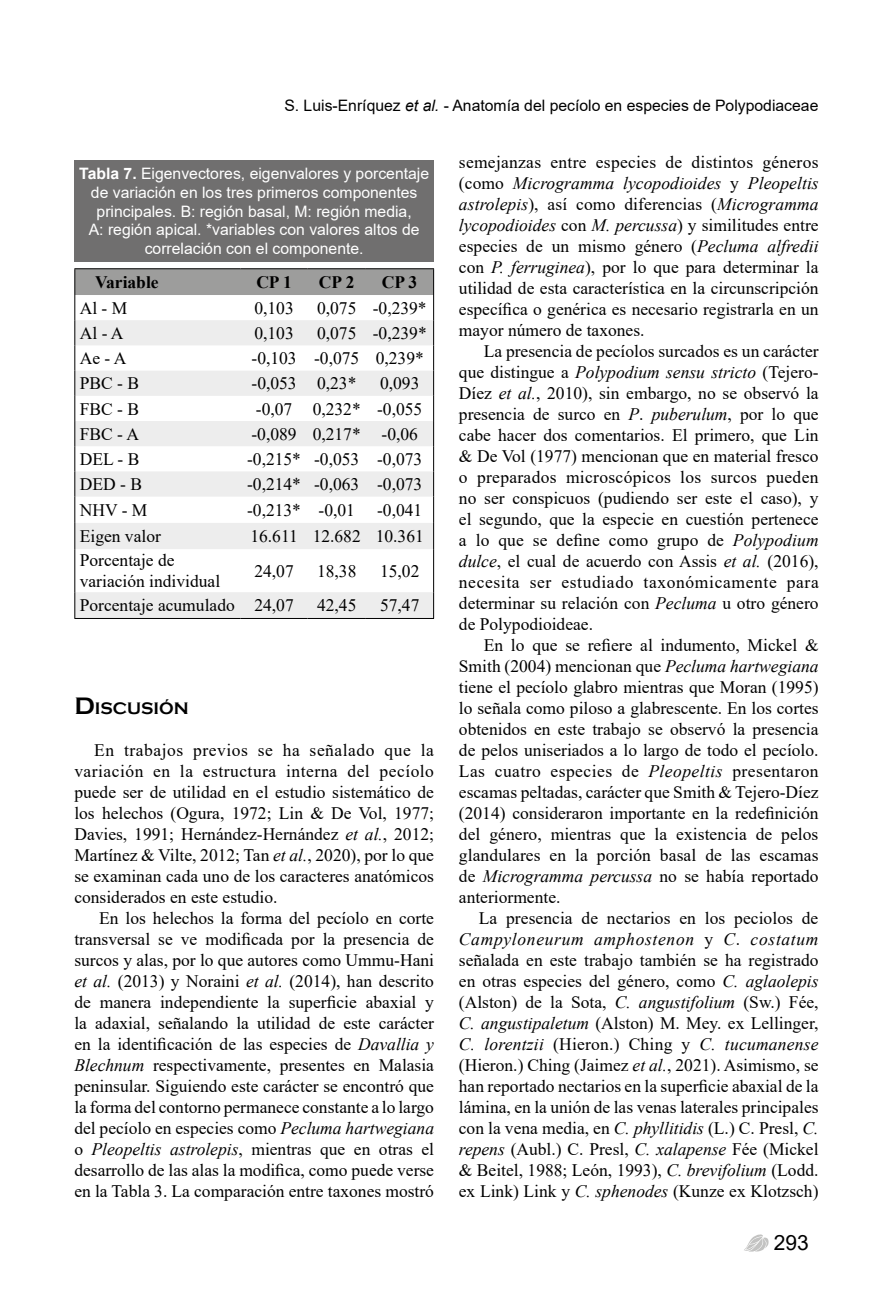
<style>
.page{position:relative;width:893px;height:1290px;background:#fff}
.page>*{position:absolute;margin:0;border:0;box-sizing:border-box;transform-origin:0 0}
.t1{font:21px "Arial";color:#000}
.t2{font:17.5px/21px "Times New Roman";color:#000;text-align:justify}
.t3{font:700 17.5px "Times New Roman";color:#000}
.t4{font:700 17.15px "Copperplate Gothic";color:#000}
.t5{font:15.75px/18.9px "Arial";color:#fff;text-align:center}
.t6{font:15.75px "Arial";color:#000}
.s1{font-style:italic}
.s2{font-weight:700}
.s3{font-size:24.5px}
</style>
<div class="page">
<svg style="left:744px;top:1234px;width:24px;height:17px"></svg>
<div style="left:74px;top:160px;width:360px;height:101px;background:#706f6f"></div>
<svg style="left:75px;top:549px;width:358px;height:69px"></svg>
<hr style="left:74px;top:268px;width:167px;height:1px;background:#000">
<hr style="left:241px;top:268px;width:67px;height:1px;background:#000">
<hr style="left:308px;top:268px;width:58px;height:1px;background:#000">
<hr style="left:366px;top:268px;width:68px;height:1px;background:#000">
<hr style="left:74px;top:618px;width:167px;height:1px;background:#000">
<hr style="left:241px;top:618px;width:67px;height:1px;background:#000">
<hr style="left:308px;top:618px;width:58px;height:1px;background:#000">
<hr style="left:366px;top:618px;width:68px;height:1px;background:#000">
<svg style="left:74px;top:269px;width:360px;height:280px"></svg>
<hr style="left:74px;top:549px;width:1px;height:43px;background:#000">
<hr style="left:433px;top:549px;width:1px;height:43px;background:#000">
<svg style="left:74px;top:592px;width:1px;height:26px"></svg>
<svg style="left:433px;top:592px;width:1px;height:26px"></svg>
<p class="t6" style="left:284px;top:94px;width:536px">S. Luis-Enríquez <span class="s1">et al.</span> - Anatomía del pecíolo en especies de Polypodiaceae</p>
<p class="t5" style="left:79px;top:164px;width:351px"><span class="s2">Tabla 7.</span> Eigenvectores, eigenvalores y porcentaje de variación en los tres primeros componentes principales. B: región basal, M: región media,<br>A: región apical. *variables con valores altos de correlación con el componente.</p>
<p class="t3" style="left:95px;top:269px;width:65px">Variable</p>
<p class="t3" style="left:256px;top:269px;width:37px">CP 1</p>
<p class="t3" style="left:319px;top:269px;width:37px">CP 2</p>
<p class="t3" style="left:382px;top:269px;width:37px">CP 3</p>
<p class="t2" style="left:80px;top:297px;width:49px">Al - M</p>
<p class="t2" style="left:254px;top:297px;width:41px">0,103</p>
<p class="t2" style="left:317px;top:297px;width:111px">0,075 -0,239*</p>
<p class="t2" style="left:80px;top:322px;width:45px">Al - A</p>
<p class="t2" style="left:254px;top:322px;width:41px">0,103</p>
<p class="t2" style="left:317px;top:322px;width:111px">0,075 -0,239*</p>
<p class="t2" style="left:80px;top:347px;width:48px">Ae - A</p>
<p class="t2" style="left:251px;top:347px;width:174px">-0,103 -0,075 0,239*</p>
<p class="t2" style="left:80px;top:372px;width:61px">PBC - B</p>
<p class="t2" style="left:251px;top:372px;width:106px">-0,053 0,23*</p>
<p class="t2" style="left:380px;top:372px;width:41px">0,093</p>
<p class="t2" style="left:80px;top:398px;width:61px">FBC - B</p>
<p class="t2" style="left:256px;top:398px;width:168px">-0,07 0,232* -0,055</p>
<p class="t2" style="left:80px;top:423px;width:61px">FBC - A</p>
<p class="t2" style="left:251px;top:423px;width:168px">-0,089 0,217* -0,06</p>
<p class="t2" style="left:80px;top:448px;width:61px">DEL - B</p>
<p class="t2" style="left:247px;top:448px;width:177px">-0,215* -0,053 -0,073</p>
<p class="t2" style="left:80px;top:473px;width:64px">DED - B</p>
<p class="t2" style="left:247px;top:473px;width:177px">-0,214* -0,063 -0,073</p>
<p class="t2" style="left:80px;top:499px;width:69px">NHV - M</p>
<p class="t2" style="left:247px;top:499px;width:109px">-0,213* -0,01</p>
<p class="t2" style="left:377px;top:499px;width:47px">-0,041</p>
<p class="t2" style="left:80px;top:525px;width:83px">Eigen valor</p>
<p class="t2" style="left:250px;top:525px;width:175px">16.611 12.682 10.361</p>
<p class="t2" style="left:80px;top:549px;width:142px">Porcentaje de variación individual</p>
<p class="t2" style="left:254px;top:560px;width:41px">24,07</p>
<p class="t2" style="left:317px;top:560px;width:41px">18,38</p>
<p class="t2" style="left:380px;top:560px;width:41px">15,02</p>
<p class="t2" style="left:80px;top:594px;width:215px">Porcentaje acumulado 24,07</p>
<p class="t2" style="left:317px;top:594px;width:41px">42,45</p>
<p class="t2" style="left:380px;top:594px;width:41px">57,47</p>
<p class="t4" style="left:74px;top:699px;width:116px"><span class="s3">D</span>ISCUSIÓN</p>
<p class="t2" style="left:74px;top:739px;width:361px;text-indent:20px">En trabajos previos se ha señalado que la variación en la estructura interna del pecíolo puede ser de utilidad en el estudio sistemático de los helechos (Ogura, 1972; Lin &amp; De Vol, 1977; Davies, 1991; Hernández-Hernández <span class="s1">et al.</span>, 2012; Martínez &amp; Vilte, 2012; Tan <span class="s1">et al.</span>, 2020), por lo que se examinan cada uno de los caracteres anatómicos considerados en este estudio.</p>
<p class="t2" style="left:74px;top:907px;width:361px;text-indent:25px">En los helechos la forma del pecíolo en corte transversal se ve modificada por la presencia de surcos y alas, por lo que autores como Ummu-Hani <span class="s1">et al.</span> (2013) y Noraini <span class="s1">et al.</span> (2014), han descrito de manera independiente la superficie abaxial y la adaxial, señalando la utilidad de este carácter en la identificación de las especies de <span class="s1">Davallia y Blechnum</span> respectivamente, presentes en Malasia peninsular. Siguiendo este carácter se encontró que la forma del contorno permanece constante a lo largo del pecíolo en especies como <span class="s1">Pecluma hartwegiana </span>o <span class="s1">Pleopeltis astrolepis</span>, mientras que en otras el desarrollo de las alas la modifica, como puede verse en la Tabla 3. La comparación entre taxones mostró</p>
<p class="t2" style="left:459px;top:151px;width:361px">semejanzas entre especies de distintos géneros (como <span class="s1">Microgramma lycopodioides</span> y <span class="s1">Pleopeltis astrolepis</span>), así como diferencias (<span class="s1">Microgramma lycopodioides</span> con <span class="s1">M. percussa</span>) y similitudes entre especies de un mismo género (<span class="s1">Pecluma alfredii </span>con <span class="s1">P. ferruginea</span>), por lo que para determinar la utilidad de esta característica en la circunscripción específica o genérica es necesario registrarla en un mayor número de taxones.</p>
<p class="t2" style="left:459px;top:340px;width:361px;text-indent:25px">La presencia de pecíolos surcados es un carácter que distingue a <span class="s1">Polypodium sensu stricto</span> (Tejero-Díez <span class="s1">et al.</span>, 2010), sin embargo, no se observó la presencia de surco en <span class="s1">P</span>. <span class="s1">puberulum</span>, por lo que cabe hacer dos comentarios. El primero, que Lin &amp; De Vol (1977) mencionan que en material fresco o preparados microscópicos los surcos pueden no ser conspicuos (pudiendo ser este el caso), y el segundo, que la especie en cuestión pertenece a lo que se define como grupo de <span class="s1">Polypodium dulce</span>, el cual de acuerdo con Assis <span class="s1">et al.</span> (2016), necesita ser estudiado taxonómicamente para determinar su relación con <span class="s1">Pecluma</span> u otro género de Polypodioideae.</p>
<p class="t2" style="left:459px;top:634px;width:361px;text-indent:25px">En lo que se refiere al indumento, Mickel &amp; Smith (2004) mencionan que <span class="s1">Pecluma hartwegiana </span>tiene el pecíolo glabro mientras que Moran (1995) lo señala como piloso a glabrescente. En los cortes obtenidos en este trabajo se observó la presencia de pelos uniseriados a lo largo de todo el pecíolo.<br>Las cuatro especies de <span class="s1">Pleopeltis</span> presentaron escamas peltadas, carácter que Smith &amp; Tejero-Díez (2014) consideraron importante en la redefinición del género, mientras que la existencia de pelos glandulares en la porción basal de las escamas de <span class="s1">Microgramma percussa</span> no se había reportado anteriormente.</p>
<p class="t2" style="left:459px;top:907px;width:361px;text-indent:20px">La presencia de nectarios en los peciolos de <span class="s1">Campyloneurum amphostenon</span> y <span class="s1">C</span>. <span class="s1">costatum </span>señalada en este trabajo también se ha registrado en otras especies del género, como <span class="s1">C. aglaolepis </span>(Alston) de la Sota, <span class="s1">C. angustifolium</span> (Sw.) Fée, <span class="s1">C. angustipaletum</span> (Alston) M. Mey. ex Lellinger, <span class="s1">C. lorentzii</span> (Hieron.) Ching y <span class="s1">C. tucumanense </span>(Hieron.) Ching (Jaimez <span class="s1">et al.</span>, 2021). Asimismo, se han reportado nectarios en la superficie abaxial de la lámina, en la unión de las venas laterales principales con la vena media, en <span class="s1">C. phyllitidis</span> (L.) C. Presl, <span class="s1">C. repens</span> (Aubl.) C. Presl, <span class="s1">C. xalapense</span> Fée (Mickel &amp; Beitel, 1988; León, 1993), <span class="s1">C. brevifolium</span> (Lodd. ex Link) Link y <span class="s1">C. sphenodes</span> (Kunze ex Klotzsch)</p>
<p class="t1" style="left:774px;top:1228px;width:37px">293</p>
</div>
